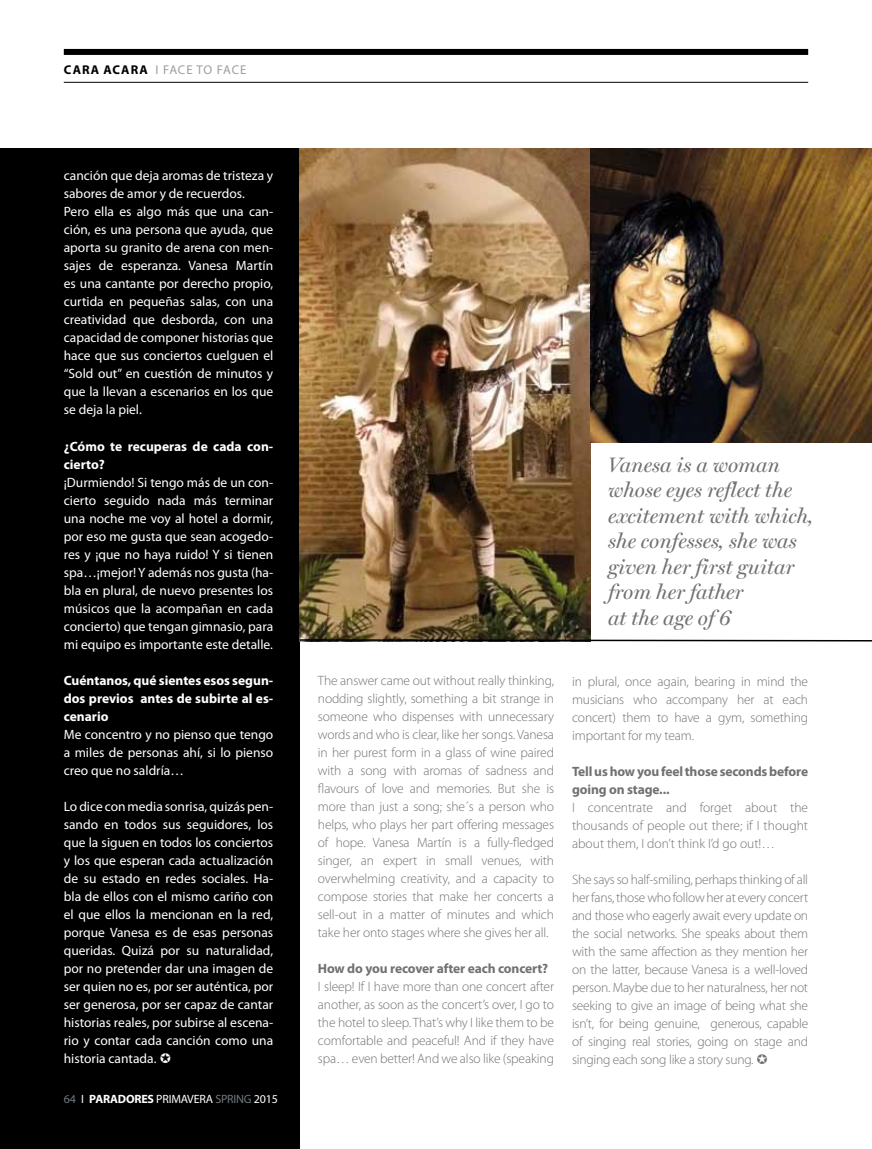
<style>
.page{position:relative;width:872px;height:1149px;background:#fff}
.page>*{position:absolute;margin:0;border:0;box-sizing:border-box;transform-origin:0 0}
.t1{font:italic 21px/25.5px "Miller Display";color:#707172}
.t2{font:300 13.5px/18px "Myriad Pro";letter-spacing:-.01em;color:#707172;text-align:justify}
.t3{font:13.5px/18px "Myriad Pro";color:#fff;text-align:justify}
.t4{font:700 13.5px/18px "Myriad Pro";color:#fff}
.t5{font:700 13.5px/18px "Myriad Pro";letter-spacing:-.01em;color:#707172}
.t6{font:700 12.75px "Myriad Pro";letter-spacing:.08em;color:#000}
.t7{font:12.75px "Myriad Pro";color:#9c9e9f}
.t8{font:700 12px "Myriad Pro";letter-spacing:-.015em;color:#fff}
.t9{font:12px "Myriad Pro";letter-spacing:-.015em;color:#72797e}
.t10{font:12px "Myriad Pro";color:#fff}
.s1{font-weight:400;color:#9c9e9f}
.s2{font-weight:400;color:#72797e}
.s3{font-weight:400}
.s4{color:#fff}
</style>
<div class="page">
<div style="left:64px;top:49px;width:744px;height:6px;background:#000"></div>
<hr style="left:64px;top:82px;width:744px;height:1px;background:#000">
<div style="left:0;top:149px;width:299px;height:999px;background:#000"></div>
<img style="left:299px;top:149px;width:291px;height:489px">
<svg style="left:299px;top:638px;width:572px;height:4px"></svg>
<img style="left:590px;top:149px;width:281px;height:293px">
<img style="left:871px;top:148px;width:1px;height:494px">
<p class="t6" style="left:64px;top:62px;width:114px">CARA ACARA <span class="s1">I FACE</span></p>
<p class="t7" style="left:197px;top:63px;width:36px">tO FACE</p>
<p class="t3" style="left:64px;top:167px;width:211px;text-align:left">canción que deja aromas de tristeza y sabores de amor y de recuerdos.<br>Pero ella es algo más que una can&shy;ción, es una persona que ayuda, que aporta su granito de arena con men&shy;sajes de esperanza. Vanesa Martín es una cantante por derecho propio, curtida en pequeñas salas, con una creatividad que desborda, con una capacidad de componer historias que hace que sus conciertos cuelguen el “Sold out” en cuestión de minutos y que la llevan a escenarios en los que se deja la piel.</p>
<p class="t4" style="left:64px;top:436px;width:211px">¿Cómo te recuperas de cada con&shy;cierto?</p>
<p class="t3" style="left:64px;top:473px;width:211px">¡Durmiendo! Si tengo más de un con&shy;cierto seguido nada más terminar una noche me voy al hotel a dormir, por eso me gusta que sean acogedo&shy;res y ¡que no haya ruido! Y si tienen spa…¡mejor! Y además nos gusta (ha&shy;bla en plural, de nuevo presentes los músicos que la acompañan en cada concierto) que tengan gimnasio, para mi equipo es importante este detalle.</p>
<p class="t4" style="left:64px;top:670px;width:211px;text-align:justify">Cuéntanos, qué sientes esos segun&shy;dos previos antes de subirte al es&shy;cenario</p>
<p class="t3" style="left:64px;top:725px;width:211px">Me concentro y no pienso que tengo a miles de personas ahí, si lo pienso creo que no saldría…</p>
<p class="t3" style="left:64px;top:797px;width:211px">Lo dice con media sonrisa, quizás pen&shy;sando en todos sus seguidores, los que la siguen en todos los conciertos y los que esperan cada actualización de su estado en redes sociales. Ha&shy;bla de ellos con el mismo cariño con el que ellos la mencionan en la red, porque Vanesa es de esas personas queridas. Quizá por su naturalidad, por no pretender dar una imagen de ser quien no es, por ser auténtica, por ser generosa, por ser capaz de cantar historias reales, por subirse al escena&shy;rio y contar cada canción como una historia cantada.</p>
<p class="t8" style="left:64px;top:1090px;width:71px"><span class="s2">64</span> <span class="s3">Ι</span> PARADORES</p>
<p class="t10" style="left:156px;top:1091px;width:45px">PRI MAVERA</p>
<p class="t9" style="left:215px;top:1091px;width:64px">SPRING <span class="s4">2015</span></p>
<p class="t2" style="left:318px;top:670px;width:238px">The answer came out without really thinking, nodding slightly, something a bit strange in someone who dispenses with unnecessary words and who is clear, like her songs. Vanesa in her purest form in a glass of wine paired with a song with aromas of sadness and flavours of love and memories. But she is more than just a song; she´s a person who helps, who plays her part offering messages of hope. Vanesa Martín is a fully-fledged singer, an expert in small venues, with overwhelming creativity, and a capacity to compose stories that make her concerts a sell-out in a matter of minutes and which take her onto stages where she gives her all.</p>
<p class="t5" style="left:318px;top:958px;width:232px">How do you recover after each concert?</p>
<p class="t2" style="left:318px;top:976px;width:238px">I sleep! If I have more than one concert after another, as soon as the concert’s over, I go to the hotel to sleep. That’s why I like them to be comfortable and peaceful! And if they have spa… even better! And we also like (speaking</p>
<h1 class="t1" style="left:608px;top:451px;width:207px">Vanesa is a woman whose eyes reflect the excitement with which, she confesses, she was given her first guitar from her father<br>at the age of 6</h1>
<p class="t2" style="left:572px;top:672px;width:238px">in plural, once again, bearing in mind the musicians who accompany her at each concert) them to have a gym, something important for my team.</p>
<p class="t5" style="left:572px;top:761px;width:238px">Tell us how you feel those seconds before going on stage...</p>
<p class="t2" style="left:572px;top:798px;width:238px">I concentrate and forget about the thousands of people out there; if I thought about them, I don’t think I’d go out!…</p>
<p class="t2" style="left:572px;top:870px;width:238px">She says so half-smiling, perhaps thinking of all her fans, those who follow her at every concert and those who eagerly await every update on the social networks. She speaks about them with the same affection as they mention her on the latter, because Vanesa is a well-loved person. Maybe due to her naturalness, her not seeking to give an image of being what she isn’t, for being genuine, generous, capable of singing real stories, going on stage and singing each song like a story sung.</p>
</div>
